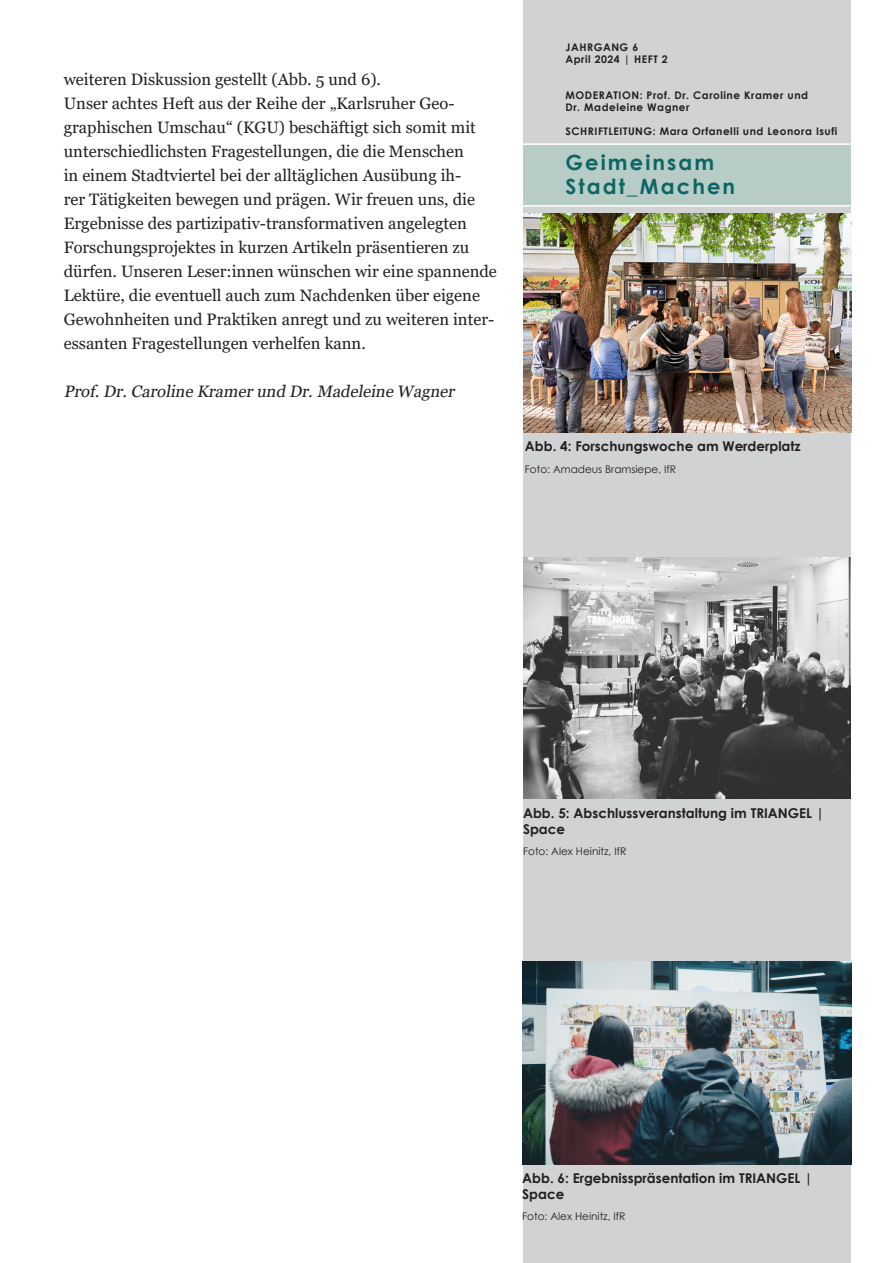
<style>
.page{position:relative;width:893px;height:1263px;background:#fff}
.page>*{position:absolute;margin:0;border:0;box-sizing:border-box;transform-origin:0 0}
.Inhaltsverzeichnis_Überschrift{font:700 21px/24px "Century Gothic";letter-spacing:.1em;color:#0a6662}
.Editorial{font:16.5px/24px "Georgia";color:#231f20}
.Autor_Editorial{font:italic 16.5px "Georgia";color:#231f20}
.Bildunterschrift{font:700 13.5px/16.2px "Century Gothic";color:#231f20}
.Heftangaben_und_Moderation{font:700 10.5px "Century Gothic";letter-spacing:.05em;color:#231f20}
.Quelle_Bild{font:10.5px "Century Gothic";color:#231f20}
.Bildunterschrift-2{font:10.5px "Century Gothic";color:#231f20}
</style>
<div class="page">
<div style="left:523px;top:0;width:327px;height:1263px;background:#d1d2d4"></div>
<div style="left:523px;top:144px;width:327px;height:61px;background:#b7cbc7"></div>
<hr style="left:523px;top:143px;width:327px;height:2px;background:#fff">
<hr style="left:523px;top:205px;width:327px;height:2px;background:#fff">
<img style="left:523px;top:213px;width:329px;height:220px">
<img style="left:523px;top:558px;width:327px;height:241px">
<img style="left:522px;top:961px;width:329px;height:203px">
<p class="Editorial" style="left:64px;top:68px;width:319px">weiteren Diskussion gestellt (Abb. 5 und 6).</p>
<p class="Editorial" style="left:64px;top:92px;width:435px">Unser achtes Heft aus der Reihe der „Karlsruher Geo&shy;graphischen Umschau“ (KGU) beschäftigt sich somit mit unterschiedlichsten Fragestellungen, die die Menschen<br>in einem Stadtviertel bei der alltäglichen Ausübung ih-<br>rer Tätigkeiten bewegen und prägen. Wir freuen uns, die Ergebnisse des partizipativ-transformativen angelegten Forschungsprojektes in kurzen Artikeln präsentieren zu dürfen. Unseren Leser:innen wünschen wir eine spannende Lektüre, die eventuell auch zum Nachdenken über eigene Gewohnheiten und Praktiken anregt und zu weiteren inter&shy;essanten Fragestellungen verhelfen kann.</p>
<p class="Autor_Editorial" style="left:64px;top:382px;width:396px">Prof.Dr.Caroline Kramerund Dr.Madeleine Wagner</p>
<p class="Heftangaben_und_Moderation" style="left:566px;top:39px;width:74px">JAHRGANG 6</p>
<p class="Heftangaben_und_Moderation" style="left:566px;top:51px;width:104px">April 2024 | HEFT 2</p>
<p class="Heftangaben_und_Moderation" style="left:566px;top:87px;width:244px">MODERATION: Prof. Dr. Caroline Kramer und</p>
<p class="Heftangaben_und_Moderation" style="left:566px;top:99px;width:126px">Dr. Madeleine Wagner</p>
<p class="Heftangaben_und_Moderation" style="left:566px;top:123px;width:273px">SCHRIFTLEITUNG: Mara Orfanelli und Leonora Isufi</p>
<p class="Inhaltsverzeichnis_Überschrift" style="left:566px;top:150px;width:171px">Geimeinsam<br>Stadt_Machen</p>
<p class="Bildunterschrift" style="left:525px;top:438px;width:277px">Abb. 4: Forschungswoche am Werderplatz</p>
<p class="Bildunterschrift-2" style="left:525px;top:461px;width:153px">Foto: Amadeus Bramsiepe, IfR</p>
<p class="Bildunterschrift" style="left:523px;top:804px;width:303px">Abb. 5: Abschlussveranstaltung im TRIANGEL |<br>Space</p>
<p class="Quelle_Bild" style="left:523px;top:844px;width:105px">Foto: Alex Heinitz, IfR</p>
<p class="Bildunterschrift" style="left:522px;top:1169px;width:292px">Abb. 6: Ergebnisspräsentation im TRIANGEL |<br>Space</p>
<p class="Quelle_Bild" style="left:522px;top:1209px;width:105px">Foto: Alex Heinitz, IfR</p>
</div>
